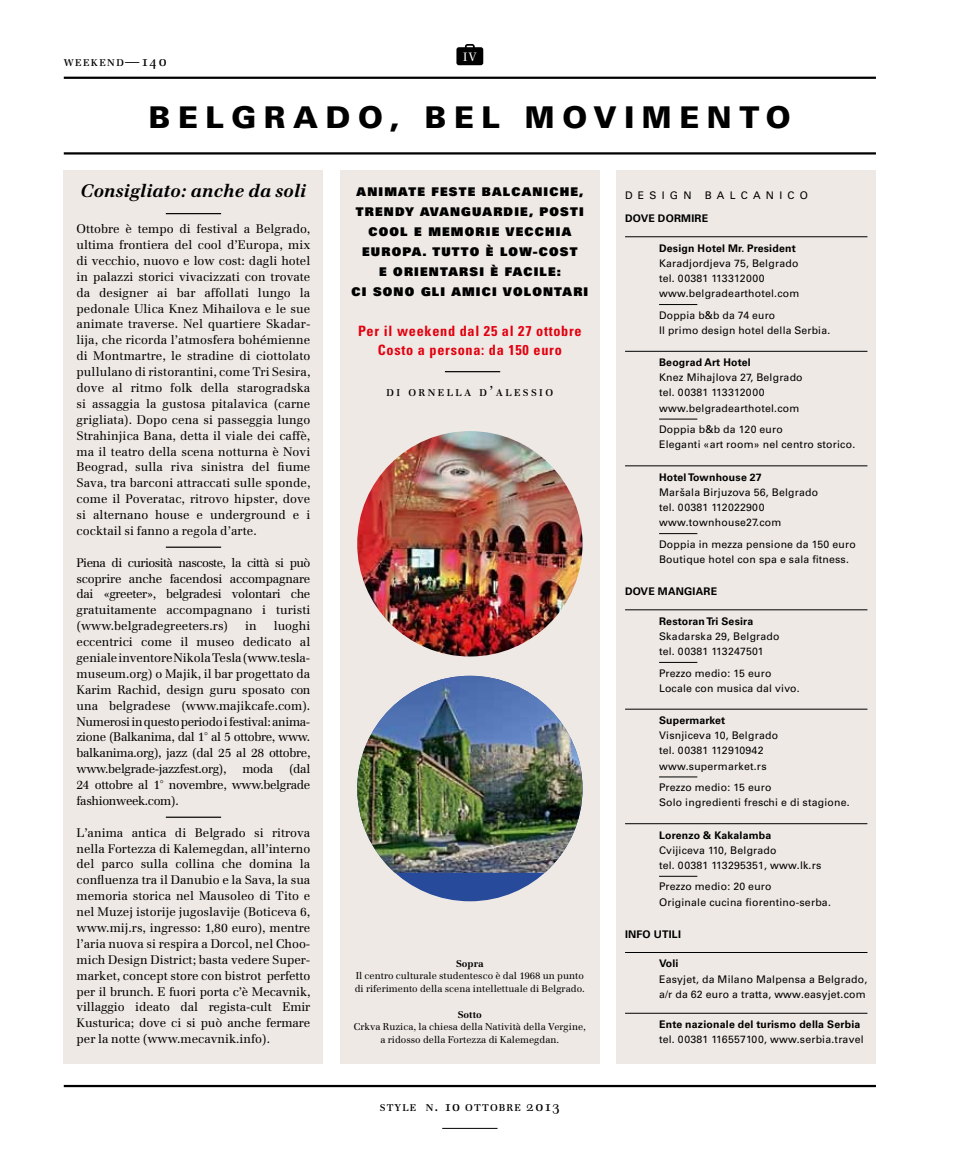
<style>
.page{position:relative;width:961px;height:1170px;background:#fff}
.page>*{position:absolute;margin:0;border:0;box-sizing:border-box;transform-origin:0 0}
.t1{font:900 30px "Univers LT Std";letter-spacing:.25em;color:#000}
.t2{font:italic 700 18px "Emona";color:#000}
.t3{font:700 condensed 14.25px/20px "Univers LT Std";letter-spacing:.05em;color:#e3000f;text-align:center}
.t4{font:14.25px "Emona SC";letter-spacing:.08em;color:#000}
.t5{font:14.25px "Emona SC";letter-spacing:.17em;color:#000}
.t6{font:14.25px "Emona SC";letter-spacing:.1em;color:#000}
.t7{font:12.3px/15.9px "Emona";letter-spacing:-.01em;color:#000;text-align:justify}
.t8{font:12px/19.8px "Univers LT Std X Black";letter-spacing:.1em;color:#000;text-align:center}
.t9{font:12px "Emona";color:#fff}
.t10{font:10.5px/15.1px "Univers LT Std";letter-spacing:.02em;color:#000}
.t11{font:700 10.5px "Univers LT Std";letter-spacing:.02em;color:#000}
.t12{font:10.5px "Univers LT Std";letter-spacing:.5em;color:#000}
.t13{font:9.75px/12.8px "Emona";color:#000}
.t14{font:700 9.75px "Emona";color:#000}
</style>
<div class="page">
<hr style="left:64px;top:77px;width:812px;height:2px;background:#000">
<hr style="left:442px;top:1127px;width:55px;height:1px;background:#000">
<hr style="left:64px;top:1084px;width:812px;height:3px;background:#000">
<div style="left:340px;top:170px;width:260px;height:893px;background:#eee9e5"></div>
<div style="left:64px;top:170px;width:259px;height:893px;background:#eee9e5"></div>
<div style="left:617px;top:170px;width:259px;height:893px;background:#eee9e5"></div>
<hr style="left:445px;top:371px;width:55px;height:1px;background:#000">
<hr style="left:64px;top:152px;width:812px;height:2px;background:#000">
<hr style="left:166px;top:213px;width:55px;height:1px;background:#000">
<hr style="left:166px;top:546px;width:55px;height:1px;background:#000">
<hr style="left:166px;top:816px;width:55px;height:1px;background:#000">
<hr style="left:625px;top:236px;width:242px;height:1px;background:#000">
<hr style="left:659px;top:304px;width:38px;height:1px;background:#000">
<hr style="left:625px;top:351px;width:242px;height:1px;background:#000">
<hr style="left:659px;top:419px;width:38px;height:1px;background:#000">
<hr style="left:625px;top:465px;width:242px;height:1px;background:#000">
<hr style="left:659px;top:533px;width:38px;height:1px;background:#000">
<hr style="left:625px;top:609px;width:242px;height:1px;background:#000">
<hr style="left:659px;top:662px;width:38px;height:1px;background:#000">
<hr style="left:625px;top:708px;width:242px;height:1px;background:#000">
<hr style="left:659px;top:776px;width:38px;height:1px;background:#000">
<hr style="left:625px;top:823px;width:242px;height:1px;background:#000">
<hr style="left:659px;top:875px;width:38px;height:1px;background:#000">
<hr style="left:625px;top:952px;width:242px;height:1px;background:#000">
<hr style="left:625px;top:1012px;width:242px;height:1px;background:#000">
<img style="left:357px;top:431px;width:226px;height:225px;border-radius:113px">
<div style="left:357px;top:675px;width:226px;height:226px;background:#274a9b;border-radius:50%"></div>
<img style="left:357px;top:675px;width:226px;height:197px">
<svg style="left:456px;top:44px;width:27px;height:21px"></svg>
<p class="t6" style="left:64px;top:53px;width:105px">weekend—140</p>
<p class="t9" style="left:463px;top:49px;width:15px">IV</p>
<h1 class="t1" style="left:149px;top:98px;width:643px">BELGRADO, BEL MOVIMENTO</h1>
<h2 class="t2" style="left:80px;top:180px;width:228px">Consigliato: anche da soli</h2>
<p class="t7" style="left:77px;top:221px;width:235px">Ottobre è tempo di festival a Belgrado, ultima frontiera del cool d’Europa, mix di vecchio, nuovo e low cost: dagli hotel in palazzi storici vivacizzati con trovate da designer ai bar affollati lungo la pedonale Ulica Knez Mihailova e le sue animate traverse. Nel quartiere Skadar&shy;lija, che ricorda l’atmosfera bohémienne di Montmartre, le stradine di ciottolato pullulano di ristorantini, come Tri Sesira, dove al ritmo folk della starogradska si assaggia la gustosa pitalavica (carne grigliata). Dopo cena si passeggia lungo Strahinjica Bana, detta il viale dei caffè, ma il teatro della scena notturna è Novi Beograd, sulla riva sinistra del fiume Sava, tra barconi attraccati sulle sponde, come il Poveratac, ritrovo hipster, dove si alternano house e underground e i cocktail si fanno a regola d’arte.</p>
<p class="t7" style="left:77px;top:554px;width:235px">Piena di curiosità nascoste, la città si può scoprire anche facendosi accompagnare dai «greeter», belgradesi volontari che gratuitamente accompagnano i turisti (www.belgradegreeters.rs)</p>
<p class="t7" style="left:77px;top:618px;width:235px;text-indent:197px">luoghi eccentrici come il museo dedicato al geniale inventore Nikola Tesla (www.tesla&shy;museum.org) o Majik, il bar progettato da Karim Rachid, design guru sposato con una belgradese (www.majikcafe.com).<br>Numerosi in questo periodo i festival: anima&shy;zione (Balkanima, dal 1° al 5 ottobre, www. balkanima.org), jazz (dal 25 al 28 ottobre, www.belgrade-jazzfest.org),</p>
<p class="t7" style="left:245px;top:618px;width:13px">in</p>
<p class="t7" style="left:77px;top:760px;width:235px;text-indent:213px">(dal 24 ottobre al 1° novembre, www.belgrade fashionweek.com).</p>
<p class="t7" style="left:77px;top:824px;width:235px">L’anima antica di Belgrado si ritrova nella Fortezza di Kalemegdan, all’interno del parco sulla collina che domina la confluenza tra il Danubio e la Sava, la sua memoria storica nel Mausoleo di Tito e nel Muzej istorije jugoslavije (Boticeva 6, www.mij.rs, ingresso: 1,80 euro), mentre l’aria nuova si respira a Dorcol, nel Choo&shy;mich Design District; basta vedere Super&shy;market, concept store con bistrot perfetto per il brunch. E fuori porta c’è Mecavnik, villaggio ideato dal regista-cult Emir Kusturica; dove ci si può anche fermare per la notte (www.mecavnik.info).</p>
<p class="t7" style="left:242px;top:760px;width:32px">moda</p>
<p class="t8" style="left:351px;top:182px;width:238px">ANIMATE FESTE BALCANICHE,<br>TRENDY AVANGUARDIE, POSTI<br>COOL E MEMORIE VECCHIA<br>EUROPA. TUTTO È LOW-COST<br>E ORIENTARSI È FACILE:<br>CI SONO GLI AMICI VOLONTARI</p>
<p class="t3" style="left:358px;top:320px;width:225px">Per il weekend dal 25 al 27 ottobre<br>Costo a persona: da 150 euro</p>
<p class="t5" style="left:387px;top:382px;width:168px">di ornella d’alessio</p>
<p class="t14" style="left:456px;top:957px;width:29px">Sopra</p>
<p class="t13" style="left:355px;top:969px;width:232px">Il centro culturale studentesco è dal 1968 un punto di riferimento della scena intellettuale di Belgrado.</p>
<p class="t14" style="left:458px;top:1008px;width:26px">Sotto</p>
<p class="t13" style="left:354px;top:1020px;width:234px;text-align:center">Crkva Ruzica, la chiesa della Natività della Vergine, a ridosso della Fortezza di Kalemegdan.</p>
<p class="t4" style="left:380px;top:1097px;width:182px">style n. 10 ottobre 2013</p>
<p class="t10" style="left:625px;top:188px;width:68px">design</p>
<p class="t12" style="left:705px;top:189px;width:105px">balcanico</p>
<p class="t11" style="left:625px;top:212px;width:85px">DOVE DORMIRE</p>
<p class="t11" style="left:659px;top:242px;width:138px">Design Hotel Mr. President</p>
<p class="t10" style="left:659px;top:255px;width:142px">Karadjordjeva 75, Belgrado tel. 00381 113312000 www.belgradearthotel.com</p>
<p class="t10" style="left:659px;top:307px;width:173px">Doppia b&amp;b da 74 euro<br>I l primo design hotel della Serbia.</p>
<p class="t11" style="left:659px;top:356px;width:93px">Beograd Art Hotel</p>
<p class="t10" style="left:659px;top:370px;width:145px">Knez Mihajlova 27, Belgrado tel. 00381 113312000 www.belgradearthotel.com</p>
<p class="t10" style="left:659px;top:422px;width:198px">Doppia b&amp;b da 120 euro<br>Eleganti «art room» nel centro storico.</p>
<p class="t11" style="left:659px;top:470px;width:104px">Hotel Townhouse 27</p>
<p class="t10" style="left:659px;top:484px;width:161px">Maršala Birjuzova 56, Belgrado tel. 00381 112022900 www.townhouse27.com</p>
<p class="t10" style="left:659px;top:536px;width:198px">Doppia in mezza pensione da 150 euro<br>Boutique hotel con spa e sala fitness.</p>
<p class="t11" style="left:625px;top:585px;width:16px">Dove</p>
<p class="t11" style="left:658px;top:585px;width:42px">Mangiare</p>
<p class="t11" style="left:659px;top:614px;width:96px">Restoran Tri Sesira</p>
<p class="t10" style="left:659px;top:628px;width:122px">Skadarska 29, Belgrado tel. 00381 113247501</p>
<p class="t10" style="left:659px;top:665px;width:142px">Prezzo medio: 15 euro<br>Locale con musica dal vivo.</p>
<p class="t11" style="left:659px;top:714px;width:68px">Supermarket</p>
<p class="t10" style="left:659px;top:727px;width:121px">Visnjiceva 10, Belgrado tel. 00381 112910942 www.supermarket.rs</p>
<p class="t10" style="left:659px;top:779px;width:192px">Prezzo medio: 15 euro<br>Solo ingredienti freschi e di stagione.</p>
<p class="t11" style="left:659px;top:828px;width:114px">Lorenzo &amp; Kakalamba</p>
<p class="t10" style="left:659px;top:842px;width:164px">Cvijiceva 110, Belgrado<br>tel. 00381 113295351, www.lk.rs</p>
<p class="t10" style="left:659px;top:879px;width:173px">Prezzo medio: 20 euro<br>Originale cucina fiorentino-serba.</p>
<p class="t11" style="left:625px;top:927px;width:57px">INFO UTILI</p>
<p class="t11" style="left:659px;top:957px;width:21px">Voli</p>
<p class="t10" style="left:659px;top:971px;width:210px">Easyjet, da Milano Malpensa a Belgrado, a/r da 62 euro a tratta, www.easyjet.com</p>
<p class="t11" style="left:659px;top:1018px;width:203px">Ente nazionale del turismo della Serbia</p>
<p class="t10" style="left:659px;top:1031px;width:206px">tel. 00381 116557100, www.serbia.travel</p>
</div>
